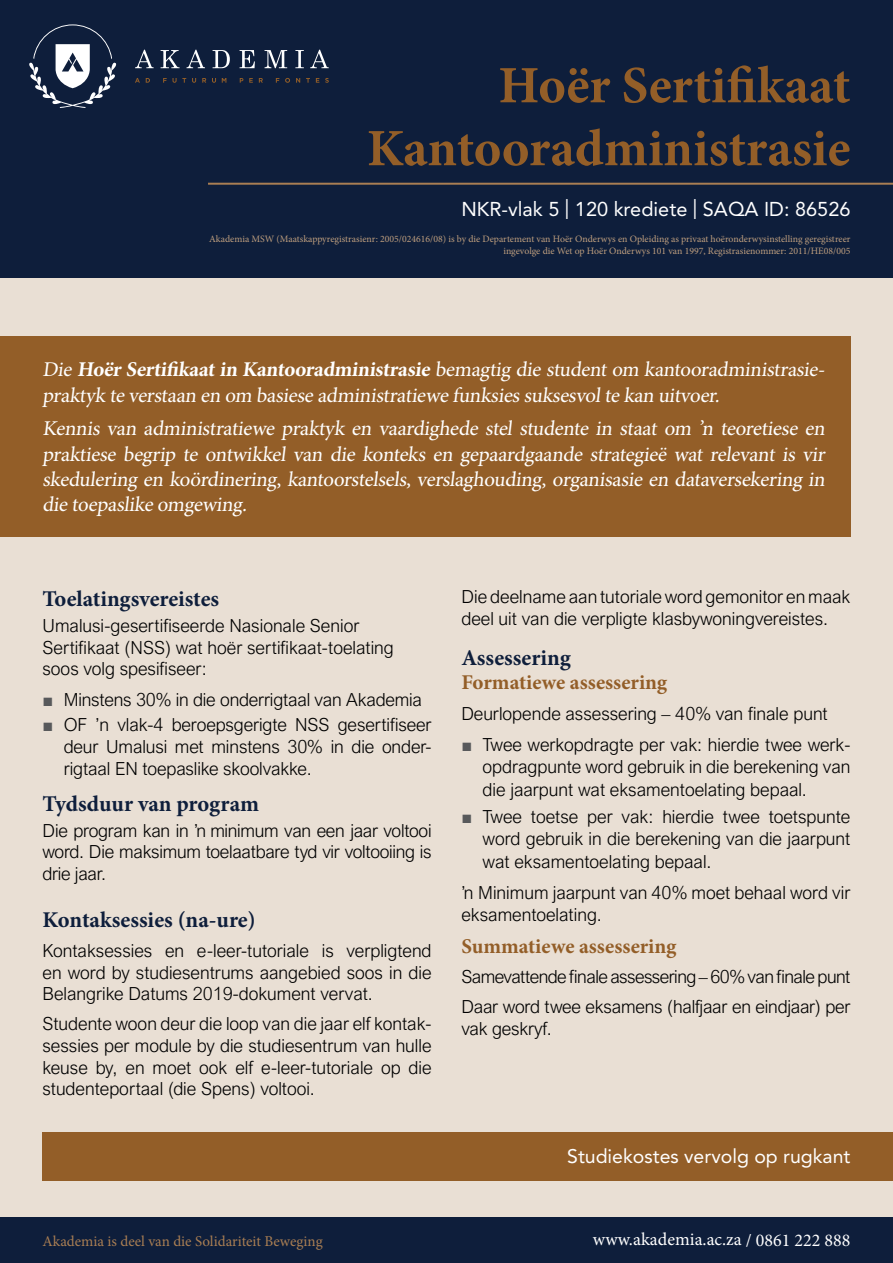
<style>
.page{position:relative;width:893px;height:1263px;background:#fff}
.page>*{position:absolute;margin:0;border:0;box-sizing:border-box;transform-origin:0 0}
.t1{font:700 52.5px/62.8px "Minion Pro";color:#935e28;text-align:right}
.t2{font:700 22.5px "Minion Pro";color:#0e1e3b}
.t3{font:21px/25.2px "Minion Pro";color:#fff}
.t4{font:700 21px "Minion Pro";color:#935e28}
.t5{font:19.95px "Avenir LT Std";color:#fff}
.t6{font:19.5px "Avenir LT Std";color:#fff}
.t7{font:300 18px/21.6px "Arial Nova";color:#000;text-align:justify}
.t8{font:300 18px/30.2px "Arial Nova";letter-spacing:-.025em;color:#000}
.t9{font:18px "Minion Pro";color:#fff}
.t10{font:15px "Minion Pro";color:#a97e53}
.t11{font:9.75px/12.6px "Minion Pro";color:#be9e7e;text-align:right}
.s1{font-weight:700}
.s2{font-family:"Arial";font-weight:400;color:#58595b}
</style>
<div class="page">
<div style="left:0;top:1217px;width:893px;height:46px;background:#0e1e3b"></div>
<div style="left:0;top:0;width:893px;height:283px;background:#0e1e3b"></div>
<svg style="left:29px;top:24px;width:87px;height:84px"></svg>
<svg style="left:135px;top:50px;width:19px;height:18px"></svg>
<svg style="left:161px;top:50px;width:19px;height:18px"></svg>
<svg style="left:187px;top:50px;width:18px;height:18px"></svg>
<svg style="left:213px;top:50px;width:17px;height:18px"></svg>
<svg style="left:240px;top:50px;width:15px;height:18px"></svg>
<svg style="left:265px;top:50px;width:22px;height:18px"></svg>
<svg style="left:295px;top:50px;width:9px;height:18px"></svg>
<svg style="left:310px;top:50px;width:19px;height:18px"></svg>
<svg style="left:135px;top:78px;width:5px;height:5px"></svg>
<svg style="left:146px;top:78px;width:4px;height:5px"></svg>
<svg style="left:163px;top:78px;width:4px;height:5px"></svg>
<svg style="left:212px;top:78px;width:4px;height:5px"></svg>
<svg style="left:173px;top:78px;width:13px;height:5px"></svg>
<svg style="left:192px;top:78px;width:4px;height:5px"></svg>
<svg style="left:202px;top:78px;width:4px;height:5px"></svg>
<svg style="left:222px;top:78px;width:4px;height:5px"></svg>
<svg style="left:240px;top:78px;width:3px;height:5px"></svg>
<svg style="left:249px;top:78px;width:4px;height:5px"></svg>
<svg style="left:259px;top:78px;width:4px;height:5px"></svg>
<svg style="left:285px;top:78px;width:5px;height:5px"></svg>
<svg style="left:296px;top:78px;width:4px;height:5px"></svg>
<svg style="left:306px;top:78px;width:4px;height:5px"></svg>
<svg style="left:316px;top:78px;width:3px;height:5px"></svg>
<svg style="left:325px;top:78px;width:4px;height:5px"></svg>
<hr style="left:208px;top:183px;width:685px;height:2px;background:#a97e53">
<div style="left:0;top:279px;width:893px;height:938px;background:#e9dfd4"></div>
<div style="left:0;top:336px;width:850px;height:200px;background:#935e28"></div>
<div style="left:43px;top:1132px;width:850px;height:48px;background:#935e28"></div>
<h1 class="t1" style="left:367px;top:53px;width:485px">Hoër Sertifikaat<br>Kantooradministrasie</h1>
<p class="t5" style="left:461px;top:197px;width:391px">NKR-vlak 5 | 120 krediete | SAQA ID: 86526</p>
<p class="t11" style="left:209px;top:232px;width:643px">Akademia MSW (Maatskappyregistrasienr: 2005/024616/08) is by die Departement van Hoër Onderwys en Opleiding as privaat hoëronderwysinstelling geregistreer ingevolge die Wet op Hoër Onderwys 101 van 1997, Registrasienommer: 2011/HE08/005</p>
<p class="t3" style="left:43px;top:357px;width:787px">Die <span class="s1">Hoër Sertifikaat in Kantooradministrasie</span> bemagtig die student om kantooradministrasie&shy;praktyk te verstaan en om basiese administratiewe funksies suksesvolte kan uitvoer.</p>
<p class="t3" style="left:42px;top:416px;width:787px;text-align:justify">Kennis van administratiewe praktyk en vaardighede stel studente in staat om ’n teoretiese en praktiese begrip te ontwikkel van die konteks en gepaardgaande strategieë wat relevant is vir skedulering en koördinering, kantoorstelsels, verslaghouding, organisasie en dataversekering in die toepaslike omgewing.</p>
<p class="t2" style="left:43px;top:583px;width:178px">Toelatingsvereistes</p>
<p class="t7" style="left:43px;top:615px;width:353px;text-align:left">Umalusi-gesertifiseerde Nasionale Senior<br>Sertifikaat (NSS) wat hoër sertifikaat-toelating soos volg spesifiseer:</p>
<p class="t7" style="left:43px;top:688px;width:381px"><span class="s2">■</span> Minstens 30% in die onderrigtaal van Akademia</p>
<p class="t7" style="left:64px;top:714px;width:369px;text-indent:-21px"><span class="s2">■</span> OF ’n vlak-4 beroepsgerigte NSS gesertifiseer deur Umalusi met minstens 30% in die onder&shy;rigtaal EN toepaslike skoolvakke.</p>
<p class="t2" style="left:43px;top:788px;width:218px">Tydsduur van program</p>
<p class="t7" style="left:43px;top:820px;width:391px">Die program kan in ’n minimum van een jaar voltooi word. Die maksimum toelaatbare tyd vir voltooiing is drie jaar.</p>
<p class="t2" style="left:43px;top:904px;width:215px">Kontaksessies (na-ure)</p>
<p class="t7" style="left:43px;top:940px;width:391px">Kontaksessies en e-leer-tutoriale is verpligtend en word by studiesentrums aangebied soos in die Belangrike Datums 2019-dokument vervat.</p>
<p class="t7" style="left:43px;top:1013px;width:391px">Studente woon deur die loop van die jaar elf kontak&shy;sessies per module by die studiesentrum van hulle keuse by, en moet ook elf e-leer-tutoriale op die studenteportaal (die Spens) voltooi.</p>
<p class="t7" style="left:461px;top:586px;width:391px">Die deelname aan tutoriale word gemonitor en maak deel uit van die verpligte klasbywoningvereistes.</p>
<p class="t2" style="left:461px;top:642px;width:111px">Assessering</p>
<p class="t4" style="left:461px;top:667px;width:207px">Formatiewe assessering</p>
<p class="t7" style="left:461px;top:703px;width:368px">Deurlopende assessering – 40% van finale punt</p>
<p class="t7" style="left:483px;top:733px;width:369px;line-height:22.5px;text-indent:-21px"><span class="s2">■</span> Twee werkopdragte per vak: hierdie twee werk&shy;opdragpunte word gebruik in die berekening van die jaarpunt wat eksamentoelating bepaal.</p>
<p class="t7" style="left:483px;top:805px;width:369px;line-height:22.5px;text-indent:-21px"><span class="s2">■</span> Twee toetse per vak: hierdie twee toetspunte word gebruik in die berekening van die jaarpunt wat eksamentoelating bepaal.</p>
<p class="t7" style="left:461px;top:881px;width:391px;line-height:22.5px">’n Minimum jaarpunt van 40% moet behaal word vir eksamentoelating.</p>
<p class="t4" style="left:461px;top:931px;width:217px">Summatiewe assessering</p>
<p class="t8" style="left:461px;top:962px;width:391px">Samevattende finale assessering – 60% van finale punt<br>Daar word twee eksamens (halfjaar en eindjaar) per</p>
<p class="t7" style="left:461px;top:1018px;width:92px">vak geskryf.</p>
<p class="t6" style="left:567px;top:1145px;width:285px">Studiekostes vervolg op rugkant</p>
<p class="t10" style="left:43px;top:1231px;width:282px">Akademia is deel van die Solidariteit Beweging</p>
<p class="t9" style="left:593px;top:1227px;width:259px">www.akademia.ac.za / 0861 222 888</p>
</div>
